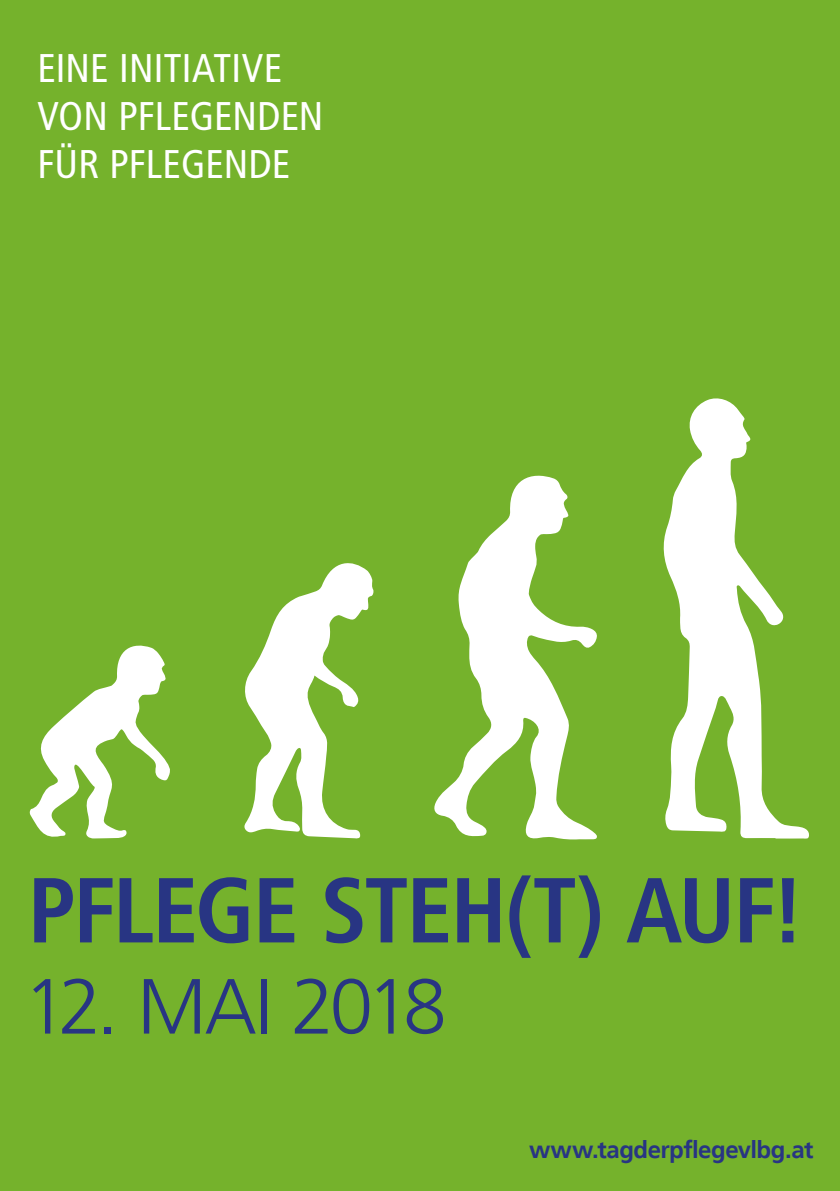
<style>
.page{position:relative;width:840px;height:1191px;background:#fff}
.page>*{position:absolute;margin:0;border:0;box-sizing:border-box;transform-origin:0 0}
.t1{font:700 condensed 92px "Frutiger LT";letter-spacing:-.025em;color:#283583}
.t2{font:300 78px "Frutiger LT";letter-spacing:-.07em;color:#283583}
.t3{font:condensed 40px "Frutiger LT";letter-spacing:.005em;color:#fff}
.t4{font:700 24px "Frutiger LT";letter-spacing:-.02em;color:#283583}
</style>
<div class="page">
<div style="left:0;top:0;width:839px;height:1191px;background:#75b22c"></div>
<svg style="left:663px;top:398px;width:145px;height:441px"></svg>
<svg style="left:434px;top:475px;width:163px;height:365px"></svg>
<svg style="left:29px;top:645px;width:141px;height:194px"></svg>
<svg style="left:244px;top:563px;width:130px;height:276px"></svg>
<p class="t3" style="left:37px;top:45px;width:246px">EINE INITIATIVE</p>
<p class="t3" style="left:37px;top:93px;width:287px">VON PFLEGENDEN</p>
<p class="t3" style="left:37px;top:141px;width:254px">FÜR PFLEGENDE</p>
<p class="t1" style="left:28px;top:856px;width:778px">PFLEGE STEH(T) AUF!</p>
<p class="t2" style="left:24px;top:962px;width:424px">12. MAI 2018</p>
<p class="t4" style="left:529px;top:1135px;width:286px">www.tagderpflegevlbg.at</p>
</div>
